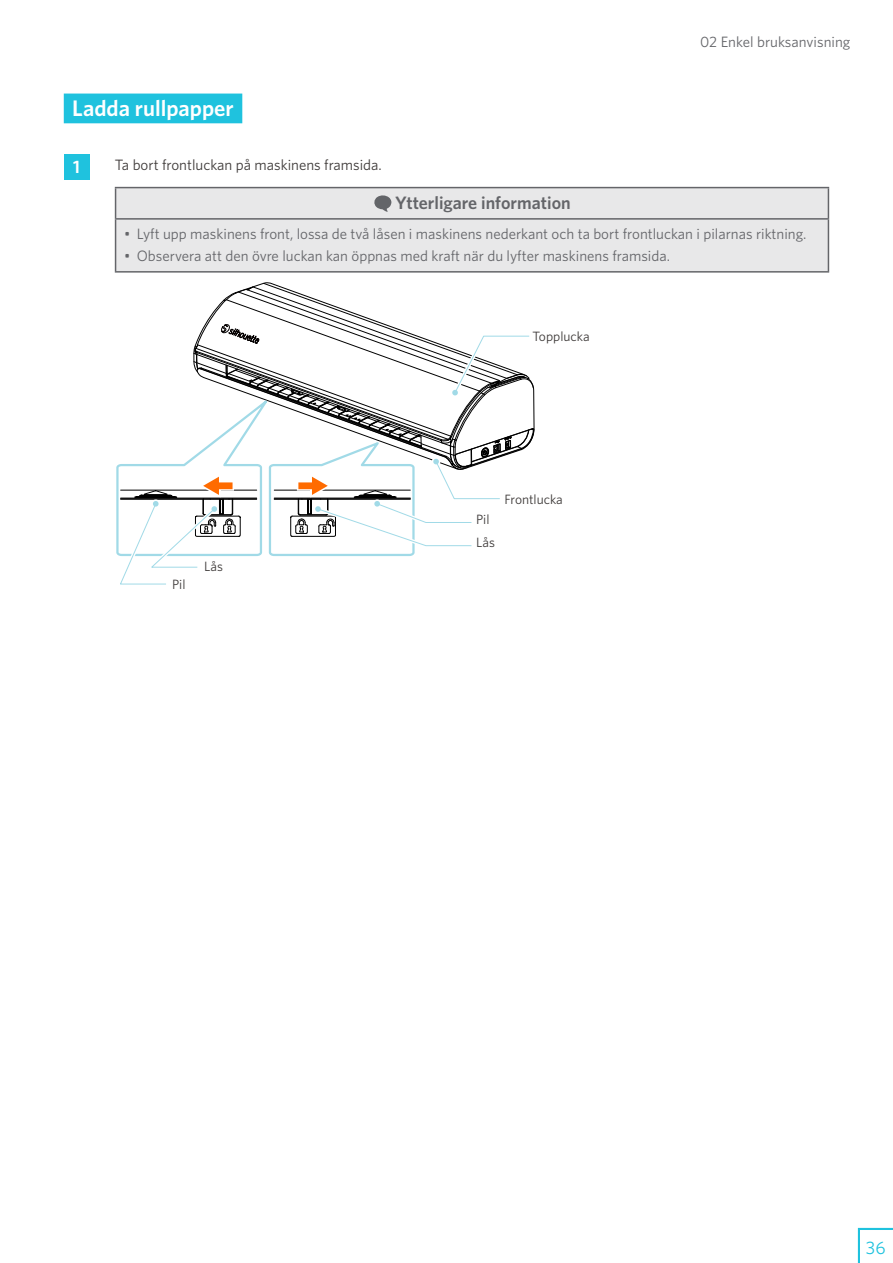
<style>
.page{position:relative;width:893px;height:1263px;background:#fff}
.page>*{position:absolute;margin:0;border:0;box-sizing:border-box;transform-origin:0 0}
.t1{font:600 22.5px "Whitney";color:#fff}
.t2{font:600 18px "Whitney";color:#646569}
.t3{font:18px "Whitney";color:#1fc2de}
.t4{font:600 18px "Whitney";color:#fff}
.t5{font:15px "Whitney";color:#646569}
.t6{font:15px "Whitney";color:#3e3a39}
.t7{font:13.5px/22.4px "Whitney";color:#3e3a39}
</style>
<div class="page">
<svg style="left:857px;top:1227px;width:36px;height:36px"></svg>
<div style="left:64px;top:94px;width:178px;height:29px;background:#1fc2de"></div>
<div style="left:64px;top:154px;width:25px;height:25px;background:#1fc2de"></div>
<div style="left:116px;top:188px;width:712px;height:83px;background:#e8e8e9"></div>
<hr style="left:115px;top:187px;width:714px;height:1px;background:#646569">
<hr style="left:115px;top:188px;width:1px;height:30px;background:#646569">
<hr style="left:828px;top:188px;width:1px;height:30px;background:#646569">
<hr style="left:115px;top:218px;width:714px;height:2px;background:#646569">
<hr style="left:115px;top:220px;width:1px;height:51px;background:#646569">
<hr style="left:828px;top:220px;width:1px;height:51px;background:#646569">
<hr style="left:115px;top:271px;width:714px;height:2px;background:#646569">
<svg style="left:373px;top:195px;width:18px;height:17px"></svg>
<svg style="left:116px;top:282px;width:418px;height:303px"></svg>
<h1 class="t1" style="left:72px;top:93px;width:163px">Ladda rullpapper</h1>
<p class="t4" style="left:73px;top:155px;width:8px">1</p>
<p class="t6" style="left:115px;top:155px;width:269px">Ta bort frontluckan på maskinens framsida.</p>
<p class="t5" style="left:700px;top:32px;width:152px">02 Enkel bruksanvisning</p>
<p class="t2" style="left:395px;top:191px;width:177px">Ytterligare information</p>
<p class="t5" style="left:124px;top:224px;width:684px">• Lyft upp maskinens front, lossa de två låsen i maskinens nederkant och ta bort frontluckan i pilarnas riktning.</p>
<p class="t5" style="left:124px;top:246px;width:547px">• Observera att den övre luckan kan öppnas med kraft när du lyfter maskinens framsida.</p>
<p class="t7" style="left:533px;top:325px;width:59px">Topplucka</p>
<p class="t7" style="left:172px;top:573px;width:15px">Pil</p>
<p class="t7" style="left:204px;top:555px;width:20px">Lås</p>
<p class="t7" style="left:476px;top:508px;width:20px">Pil<br>Lås</p>
<p class="t7" style="left:505px;top:488px;width:60px">Frontlucka</p>
<p class="t3" style="left:866px;top:1235px;width:21px">36</p>
</div>
